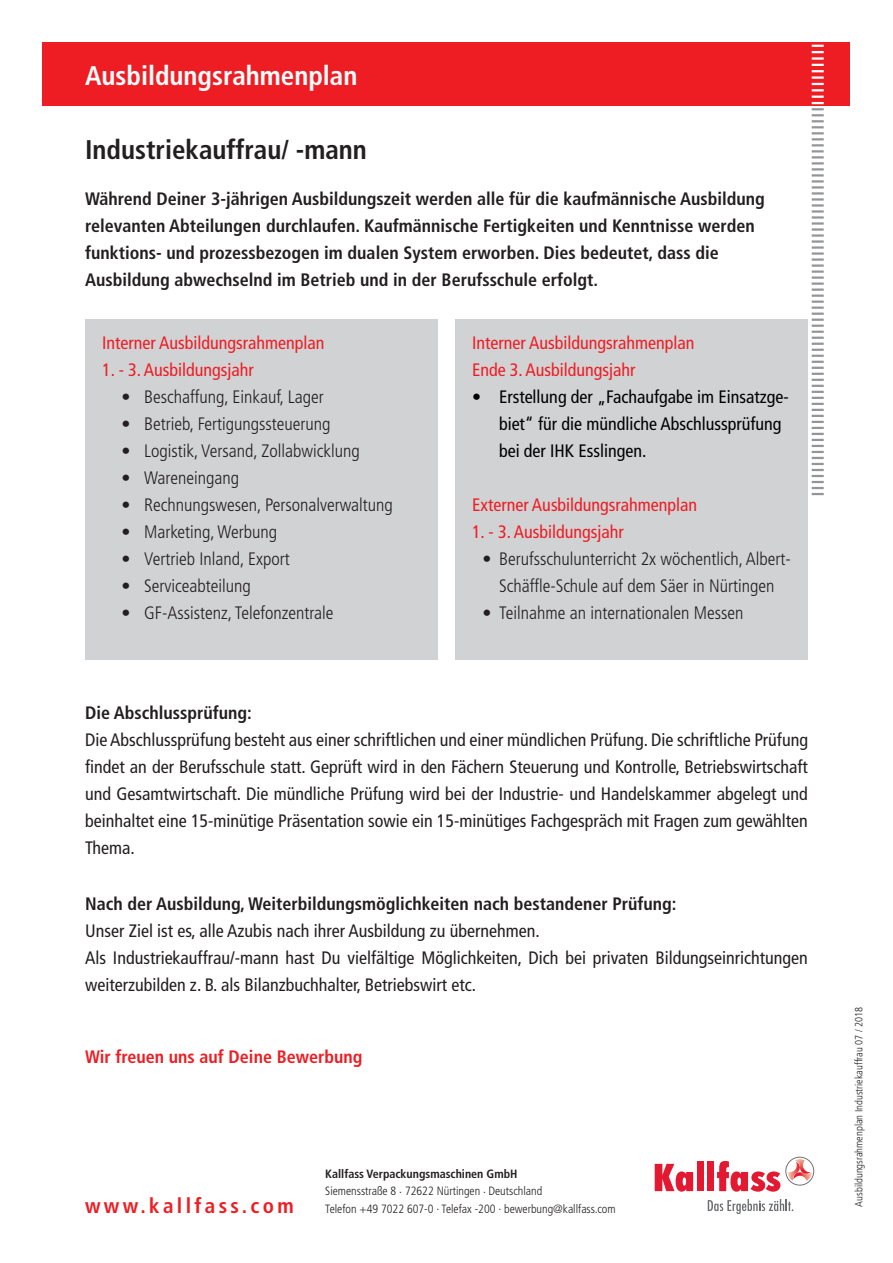
<style>
.page{position:relative;width:893px;height:1263px;background:#fff}
.page>*{position:absolute;margin:0;border:0;box-sizing:border-box;transform-origin:0 0}
.t1{font:700 condensed 27px "Frutiger LT Std";color:#231f20}
.t2{font:700 condensed 27px "Frutiger LT Std";color:#fff}
.t3{font:700 condensed 21px "Frutiger LT Std";letter-spacing:.16em;color:#ee1d23}
.t4{font:condensed 18px/27px "Frutiger LT Std";color:#231f20;text-align:justify}
.t5{font:700 condensed 18px/27px "Frutiger LT Std";color:#231f20}
.t6{font:300 condensed 18px/27px "Frutiger LT Std";color:#231f20;text-align:center}
.t7{font:condensed 18px "Frutiger LT Std";color:#ee1d23}
.t8{font:condensed 18px/27px "Frutiger LT Std";color:#000}
.t9{font:700 condensed 18px "Frutiger LT Std";color:#ee1d23}
.t10{font:300 condensed 12px "Frutiger LT Std";color:#231f20}
.t11{font:700 condensed 12px "Frutiger LT Std";color:#231f20}
.t12{font:300 condensed 10.5px "Frutiger LT Std";color:#231f20}
</style>
<div class="page">
<div style="left:43px;top:43px;width:807px;height:63px;background:#ee1d23"></div>
<svg style="left:812px;top:45px;width:12px;height:450px"></svg>
<div style="left:455px;top:319px;width:353px;height:340px;background:#d1d2d4"></div>
<div style="left:85px;top:319px;width:353px;height:340px;background:#d1d2d4"></div>
<svg style="left:655px;top:1164px;width:38px;height:28px"></svg>
<div style="left:697px;top:1161px;width:7px;height:30px;background:#e21931"></div>
<div style="left:707px;top:1161px;width:7px;height:30px;background:#e21931"></div>
<svg style="left:717px;top:1157px;width:97px;height:35px"></svg>
<svg style="left:708px;top:1199px;width:85px;height:15px"></svg>
<p class="t2" style="left:85px;top:59px;width:274px">Ausbildungsrahmenplan</p>
<p class="t1" style="left:85px;top:134px;width:283px">Industriekauffrau/ -mann</p>
<p class="t5" style="left:85px;top:185px;width:681px">Während Deiner 3-jährigen Ausbildungszeit werden alle für die kaufmännische Ausbildung relevanten Abteilungen durchlaufen. Kaufmännische Fertigkeiten und Kenntnisse werden funktions- und prozessbezogen im dualen System erworben. Dies bedeutet, dass die Ausbildung abwechselnd im Betrieb und in der Berufsschule erfolgt.</p>
<p class="t7" style="left:102px;top:333px;width:224px">Interner Ausbildungsrahmenplan</p>
<p class="t7" style="left:102px;top:360px;width:153px">1. - 3. Ausbildungsjahr</p>
<p class="t6" style="left:122px;top:384px;width:204px">• Beschaffung, Einkauf, Lager</p>
<p class="t6" style="left:122px;top:411px;width:210px">• Betrieb, Fertigungssteuerung</p>
<p class="t6" style="left:122px;top:438px;width:240px">• Logistik, Versand, Zollabwicklung</p>
<p class="t6" style="left:122px;top:465px;width:119px">• Wareneingang</p>
<p class="t6" style="left:122px;top:492px;width:273px">• Rechnungswesen, Personalverwaltung</p>
<p class="t6" style="left:122px;top:519px;width:157px">• Marketing, Werbung</p>
<p class="t6" style="left:122px;top:546px;width:170px">• Vertrieb Inland, Export</p>
<p class="t6" style="left:122px;top:573px;width:131px">• Serviceabteilung</p>
<p class="t6" style="left:122px;top:600px;width:213px">• GF-Assistenz, Telefonzentrale</p>
<p class="t7" style="left:472px;top:333px;width:224px">Interner Ausbildungsrahmenplan</p>
<p class="t7" style="left:472px;top:360px;width:165px">Ende 3. Ausbildungsjahr</p>
<p class="t8" style="left:499px;top:384px;width:291px;text-indent:-27px">• Erstellung der „Fachaufgabe im Einsatzge&shy;biet“ für die mündliche Abschlussprüfung bei der IHK Esslingen.</p>
<p class="t7" style="left:472px;top:495px;width:227px">Externer Ausbildungsrahmenplan</p>
<p class="t7" style="left:472px;top:522px;width:153px">1. - 3. Ausbildungsjahr</p>
<p class="t6" style="left:482px;top:546px;width:310px">• Berufsschulunterricht 2x wöchentlich, Albert-<br>Schäffle-Schule auf dem Säer in Nürtingen</p>
<p class="t6" style="left:482px;top:600px;width:262px">• Teilnahme an internationalen Messen</p>
<p class="t5" style="left:85px;top:699px;width:168px">Die Abschlussprüfung:</p>
<p class="t4" style="left:85px;top:726px;width:724px">Die Abschlussprüfung besteht aus einer schriftlichen und einer mündlichen Prüfung. Die schriftliche Prüfung findet an der Berufsschule statt. Geprüft wird in den Fächern Steuerung und Kontrolle, Betriebswirtschaft und Gesamtwirtschaft. Die mündliche Prüfung wird bei der Industrie- und Handelskammer abgelegt und beinhaltet eine 15-minütige Präsentation sowie ein 15-minütiges Fachgespräch mit Fragen zum gewählten Thema.</p>
<p class="t5" style="left:85px;top:890px;width:593px">Nach der Ausbildung, Weiterbildungsmöglichkeiten nach bestandener Prüfung:</p>
<p class="t4" style="left:85px;top:917px;width:456px">Unser Ziel ist es, alle Azubis nach ihrer Ausbildung zu übernehmen.</p>
<p class="t4" style="left:85px;top:944px;width:724px">Als Industriekauffrau/-mann hast Du vielfältige Möglichkeiten, Dich bei privaten Bildungseinrichtungen weiterzubilden z. B. als Bilanzbuchhalter, Betriebswirt etc.</p>
<p class="t9" style="left:85px;top:1046px;width:279px">Wir freuen uns auf Deine Bewerbung</p>
<p class="t3" style="left:85px;top:1193px;width:210px">www.kallfass.com</p>
<p class="t11" style="left:325px;top:1167px;width:194px">Kallfass Verpackungsmaschinen GmbH</p>
<p class="t10" style="left:325px;top:1184px;width:218px">Siemensstraße 8 . 72622 Nürtingen . Deutschland</p>
<p class="t10" style="left:325px;top:1201px;width:292px">Telefon +49 7022 607-0 . Telefax -200 . bewerbung@kallfass.com</p>
<p class="t12" style="left:853px;top:1206px;width:201px;rotate:-90deg">Ausbildungsrahmenplan Industriekauffrau 07 / 2018</p>
</div>
